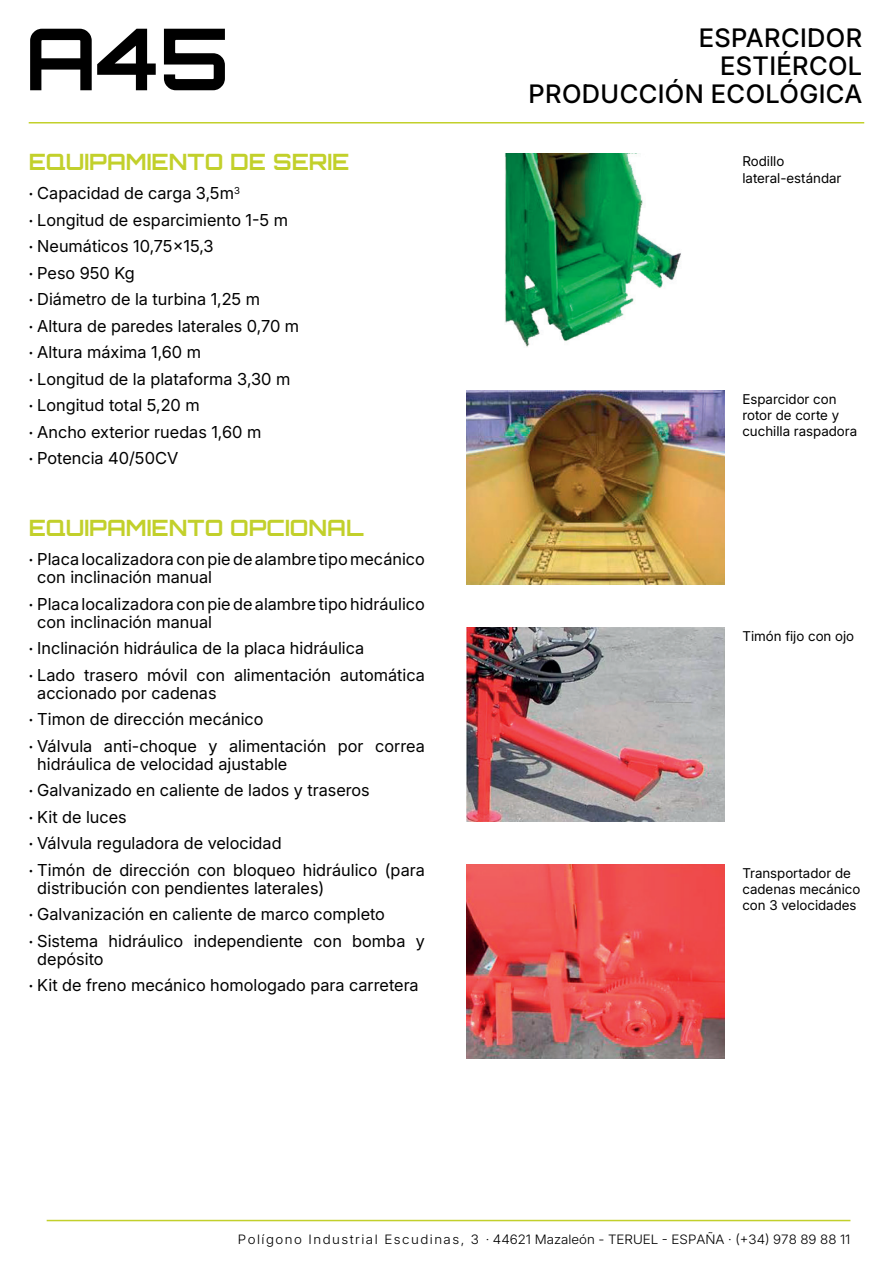
<style>
.page{position:relative;width:893px;height:1263px;background:#fff}
.page>*{position:absolute;margin:0;border:0;box-sizing:border-box;transform-origin:0 0}
.t1{font:700 85.5px "Orbitron";color:#000}
.t2{font:500 25.5px/27.8px "Inter 18 pt";letter-spacing:.015em;color:#000;text-align:right}
.t3{font:700 22.5px "Orbitron";color:#c2d02b}
.t4{font:16.5px/26.5px "Inter 18 pt";color:#000}
.t5{font:13.5px/16.2px "Inter 18 pt";color:#000}
.t6{font:300 12.9px "Inter 18 pt";color:#000;scale:1.04 1}
.s1{font-family:"Lato"}
</style>
<div class="page">
<hr style="left:29px;top:122px;width:835px;height:1px;background:#c2d02b">
<hr style="left:47px;top:1220px;width:803px;height:1px;background:#c2d02b">
<img style="left:466px;top:390px;width:259px;height:195px">
<img style="left:466px;top:627px;width:259px;height:195px">
<img style="left:466px;top:864px;width:259px;height:195px">
<img style="left:505px;top:153px;width:176px;height:194px">
<h1 class="t1" style="left:25px;top:6px;width:206px">A45</h1>
<h2 class="t2" style="left:529px;top:23px;width:335px">ESPARCIDOR<br>ESTIÉRCOL<br>PRODUCCIÓN ECOLÓGICA</h2>
<h3 class="t3" style="left:29px;top:147px;width:322px">EQUIPAMIENTO DE SERIE</h3>
<p class="t4" style="left:29px;top:179px;width:272px"><span class="s1">·</span> Capacidad de carga 3,5m<sup>3<br></sup><span class="s1">·</span> Longitud de esparcimiento 1-5 m<br><span class="s1">·</span> Neumáticos 10,75×15,3<br><span class="s1">·</span> Peso 950 Kg<br><span class="s1">·</span> Diámetro de la turbina 1,25 m<br><span class="s1">·</span> Altura de paredes laterales 0,70 m <span class="s1">·</span> Altura máxima 1,60 m<br><span class="s1">·</span> Longitud de la plataforma 3,30 m<br><span class="s1">·</span> Longitud total 5,20 m<br><span class="s1">·</span> Ancho exterior ruedas 1,60 m<br><span class="s1">·</span> Potencia 40/50CV</p>
<h3 class="t3" style="left:29px;top:513px;width:336px">EQUIPAMIENTO OPCIONAL</h3>
<p class="t4" style="left:37px;top:550px;width:389px;line-height:18px;text-indent:-8px"><span class="s1">·</span> Placa localizadora con pie de alambre tipo mecánico con inclinación manual</p>
<p class="t4" style="left:37px;top:594px;width:389px;line-height:18px;text-indent:-8px"><span class="s1">·</span> Placa localizadora con pie de alambre tipo hidráulico con inclinación manual</p>
<p class="t4" style="left:29px;top:634px;width:398px"><span class="s1">·</span> Inclinación hidráulica de la placa hidráulica<br><span class="s1">·</span> Lado trasero móvil con alimentación automática</p>
<p class="t4" style="left:29px;top:679px;width:398px;text-indent:8px">accionado por cadenas<br><span class="s1">·</span> Timon de dirección mecánico<br><span class="s1">·</span> Válvula anti-choque y alimentación por correa</p>
<p class="t4" style="left:29px;top:750px;width:398px;text-indent:8px">hidráulica de velocidad ajustable<br><span class="s1">·</span> Galvanizado en caliente de lados y traseros<br><span class="s1">·</span> Kit de luces<br><span class="s1">·</span> Válvula reguladora de velocidad<br><span class="s1">·</span> Timón de dirección con bloqueo hidráulico (para</p>
<p class="t4" style="left:29px;top:874px;width:398px;text-indent:8px">distribución con pendientes laterales)<br><span class="s1">·</span> Galvanización en caliente de marco completo<br><span class="s1">·</span> Sistema hidráulico independiente con bomba y</p>
<p class="t4" style="left:29px;top:945px;width:391px;text-indent:8px">depósito<br><span class="s1">·</span> Kit de freno mecánico homologado para carretera</p>
<p class="t5" style="left:742px;top:153px;width:101px">Rodillo lateral-estándar</p>
<p class="t5" style="left:742px;top:390px;width:116px">Esparcidor con rotor de corte y cuchilla raspadora</p>
<p class="t5" style="left:742px;top:627px;width:113px">Timón fijo con ojo</p>
<p class="t5" style="left:742px;top:864px;width:120px">Transportador de cadenas mecánico con 3 velocidades</p>
<p class="t6" style="left:238px;top:1230px;width:590px">Polígono Industrial Escudinas, 3 · 44621 Mazaleón - TERUEL - ESPAÑA · (+34) 978 89 88 11</p>
</div>
